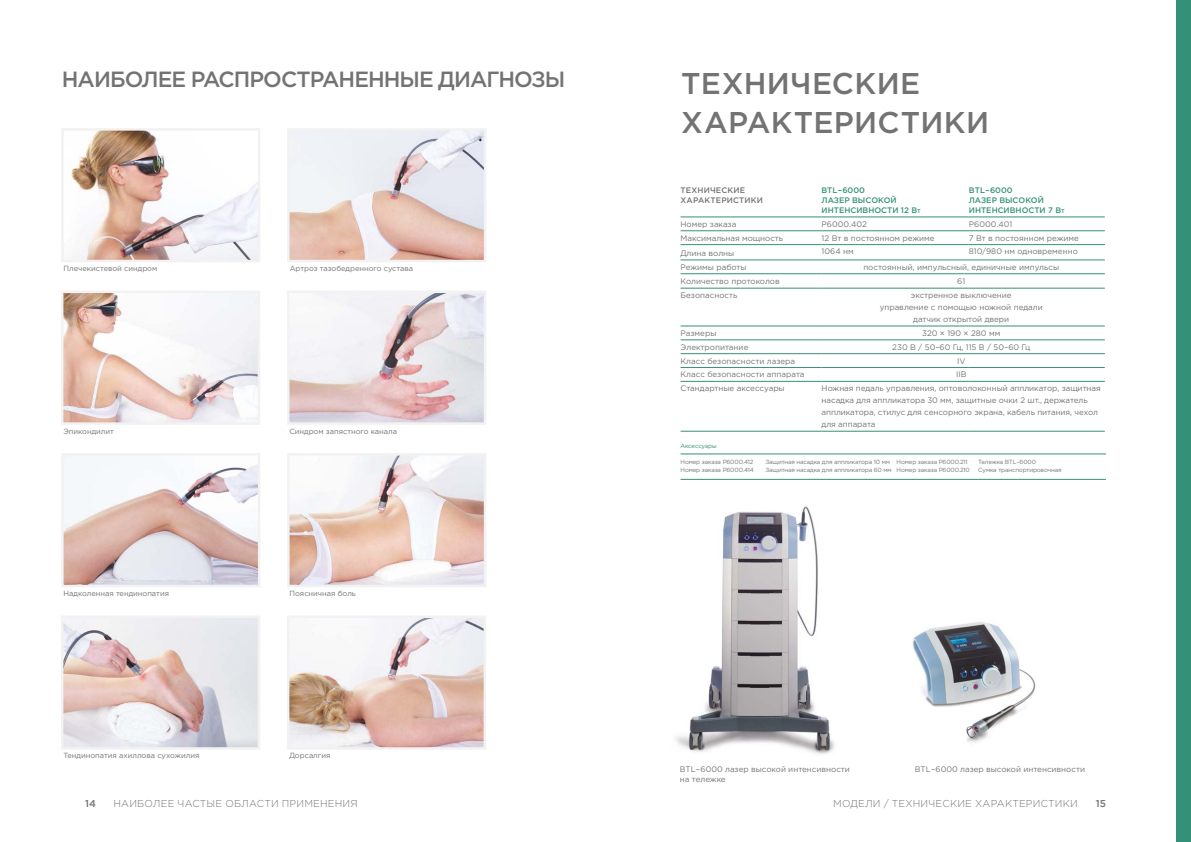
<style>
.page{position:relative;width:1191px;height:842px;background:#fff}
.page>*{position:absolute;margin:0;border:0;box-sizing:border-box;transform-origin:0 0}
.t1{font:500 30px/39px "Gotham Pro";letter-spacing:.01em;color:#747373}
.t2{font:500 22px "Gotham Pro";letter-spacing:-.045em;color:#747373}
.t3{font:300 10px "Gotham Pro";letter-spacing:.02em;color:#747373}
.t4{font:500 10px "Gotham Pro";color:#747373}
.t5{font:8px/12px "Gotham Pro";color:#747373}
.t6{font:500 8px/10px "Gotham Pro";color:#349177}
.t7{font:500 8px/10px "Gotham Pro";letter-spacing:.02em;color:#747373}
.t8{font:7.5px "Gotham Pro";color:#747373}
.t9{font:6px "Gotham Pro";letter-spacing:-.02em;color:#747373}
.t10{font:6px "Gotham Pro";letter-spacing:-.02em;color:#349177}
.s1{font-style:inherit}
.s2{font-size:5.6px}
</style>
<div class="page">
<img style="left:675px;top:506px;width:160px;height:248px">
<img style="left:61px;top:128px;width:199px;height:134px">
<svg style="left:287px;top:128px;width:199px;height:134px"></svg>
<svg style="left:61px;top:291px;width:199px;height:134px"></svg>
<svg style="left:287px;top:291px;width:199px;height:134px"></svg>
<svg style="left:61px;top:453px;width:199px;height:134px"></svg>
<svg style="left:287px;top:453px;width:199px;height:134px"></svg>
<svg style="left:61px;top:616px;width:199px;height:133px"></svg>
<svg style="left:287px;top:616px;width:199px;height:133px"></svg>
<hr style="left:680px;top:231px;width:141px;height:1px;background:#349177">
<hr style="left:821px;top:231px;width:148px;height:1px;background:#349177">
<hr style="left:969px;top:231px;width:135px;height:1px;background:#349177">
<hr style="left:680px;top:244px;width:141px;height:1px;background:#349177">
<hr style="left:821px;top:244px;width:148px;height:1px;background:#349177">
<hr style="left:969px;top:244px;width:135px;height:1px;background:#349177">
<hr style="left:680px;top:260px;width:141px;height:1px;background:#349177">
<hr style="left:821px;top:260px;width:148px;height:1px;background:#349177">
<hr style="left:969px;top:260px;width:135px;height:1px;background:#349177">
<hr style="left:680px;top:274px;width:141px;height:1px;background:#349177">
<hr style="left:821px;top:274px;width:148px;height:1px;background:#349177">
<hr style="left:969px;top:274px;width:135px;height:1px;background:#349177">
<hr style="left:680px;top:288px;width:141px;height:1px;background:#349177">
<hr style="left:821px;top:288px;width:148px;height:1px;background:#349177">
<hr style="left:969px;top:288px;width:135px;height:1px;background:#349177">
<hr style="left:680px;top:326px;width:141px;height:1px;background:#349177">
<hr style="left:821px;top:326px;width:148px;height:1px;background:#349177">
<hr style="left:969px;top:326px;width:135px;height:1px;background:#349177">
<hr style="left:680px;top:340px;width:141px;height:1px;background:#349177">
<hr style="left:821px;top:340px;width:148px;height:1px;background:#349177">
<hr style="left:969px;top:340px;width:135px;height:1px;background:#349177">
<hr style="left:680px;top:353px;width:141px;height:1px;background:#349177">
<hr style="left:821px;top:353px;width:148px;height:1px;background:#349177">
<hr style="left:969px;top:353px;width:135px;height:1px;background:#349177">
<hr style="left:680px;top:367px;width:141px;height:1px;background:#349177">
<hr style="left:821px;top:367px;width:148px;height:1px;background:#349177">
<hr style="left:969px;top:367px;width:135px;height:1px;background:#349177">
<hr style="left:680px;top:381px;width:141px;height:1px;background:#349177">
<hr style="left:821px;top:381px;width:148px;height:1px;background:#349177">
<hr style="left:969px;top:381px;width:135px;height:1px;background:#349177">
<hr style="left:680px;top:431px;width:141px;height:1px;background:#349177">
<hr style="left:821px;top:431px;width:148px;height:1px;background:#349177">
<hr style="left:969px;top:431px;width:135px;height:1px;background:#349177">
<hr style="left:680px;top:217px;width:141px;height:1px;background:#349177">
<hr style="left:821px;top:217px;width:148px;height:1px;background:#349177">
<hr style="left:969px;top:217px;width:135px;height:1px;background:#349177">
<hr style="left:680px;top:454px;width:426px;height:1px;background:#349177">
<hr style="left:680px;top:479px;width:426px;height:1px;background:#349177">
<img style="left:912px;top:622px;width:124px;height:121px">
<div style="left:1176px;top:0;width:15px;height:842px;background:#349177"></div>
<h2 class="t2" style="left:62px;top:67px;width:505px">НАИБОЛЕЕ РАСПРОСТРАНЕННЫЕ ДИАГНОЗЫ</h2>
<p class="t8" style="left:64px;top:264px;width:95px">Плечекистевой синдром</p>
<p class="t8" style="left:290px;top:264px;width:125px">Артроз тазобедренного сустава</p>
<p class="t8" style="left:63px;top:427px;width:52px">Эпикондилит</p>
<p class="t8" style="left:289px;top:427px;width:109px">Синдром запястного канала</p>
<p class="t8" style="left:64px;top:589px;width:107px">Надколенная тендинопатия</p>
<p class="t8" style="left:289px;top:589px;width:68px">Поясничная боль</p>
<p class="t8" style="left:63px;top:752px;width:137px">Тендинопатия ахиллова сухожилия</p>
<p class="t8" style="left:289px;top:752px;width:43px">Дорсалгия</p>
<h1 class="t1" style="left:681px;top:64px;width:310px">ТЕХНИЧЕСКИЕ<br>ХАРАКТЕРИСТИКИ</h1>
<p class="t7" style="left:680px;top:185px;width:84px">ТЕХНИЧЕСКИЕ<br>ХАРАКТЕРИСТИКИ</p>
<p class="t6" style="left:821px;top:185px;width:101px">BTL – 6000<br>ЛАЗЕР ВЫСОКОЙ<br>ИНТЕНСИВНОСТИ 12 <span class="s1">В</span><span class="s2">Т</span></p>
<p class="t6" style="left:969px;top:185px;width:97px">BTL – 6000<br>ЛАЗЕР ВЫСОКОЙ<br>ИНТЕНСИВНОСТИ 7 <span class="s1">В</span><span class="s2">Т</span></p>
<p class="t5" style="left:680px;top:218px;width:57px">Номер заказа</p>
<p class="t5" style="left:821px;top:218px;width:47px">P6000.402</p>
<p class="t5" style="left:969px;top:218px;width:45px">P6000.401</p>
<p class="t5" style="left:680px;top:232px;width:104px">Максимальная мощность</p>
<p class="t5" style="left:821px;top:232px;width:114px">12 Вт в постоянном режиме</p>
<p class="t5" style="left:969px;top:232px;width:112px">7 Вт в постоянном режиме</p>
<p class="t5" style="left:680px;top:247px;width:55px">Длина волны</p>
<p class="t5" style="left:821px;top:246px;width:34px">1064 нм</p>
<p class="t5" style="left:969px;top:246px;width:110px">810/980 нм одновременно</p>
<p class="t5" style="left:680px;top:261px;width:68px">Режимы работы</p>
<p class="t5" style="left:863px;top:261px;width:197px">постоянный, импульсный, единичные импульсы</p>
<p class="t5" style="left:680px;top:275px;width:101px">Количество протоколов</p>
<p class="t5" style="left:957px;top:275px;width:9px">61</p>
<p class="t5" style="left:680px;top:289px;width:58px">Безопасность</p>
<p class="t5" style="left:879px;top:289px;width:165px;text-align:center">экстренное выключение<br>управление с помощью ножной педали датчик открытой двери</p>
<p class="t5" style="left:680px;top:327px;width:37px">Размеры</p>
<p class="t5" style="left:922px;top:327px;width:80px">320 × 190 × 280 мм</p>
<p class="t5" style="left:680px;top:341px;width:69px">Электропитание</p>
<p class="t5" style="left:892px;top:341px;width:139px">230 В / 50–60 Гц, 115 В / 50–60 Гц</p>
<p class="t5" style="left:680px;top:355px;width:116px">Класс безопасности лазера</p>
<p class="t5" style="left:957px;top:355px;width:10px">IV</p>
<p class="t5" style="left:680px;top:368px;width:125px">Класс безопасности аппарата</p>
<p class="t5" style="left:956px;top:368px;width:12px">IIB</p>
<p class="t5" style="left:680px;top:382px;width:106px">Стандартные аксессуары</p>
<p class="t5" style="left:821px;top:382px;width:281px">Ножная педаль управления, оптоволоконный аппликатор, защитная насадка для аппликатора 30 мм, защитные очки 2 шт., держатель аппликатора, стилус для сенсорного экрана, кабель питания, чехол для аппарата</p>
<p class="t10" style="left:680px;top:442px;width:38px">Аксессуары</p>
<p class="t9" style="left:680px;top:458px;width:74px">Номер заказа P6000.412</p>
<p class="t9" style="left:765px;top:458px;width:126px">Защитная насадка для аппликатора 10 мм</p>
<p class="t9" style="left:680px;top:466px;width:75px">Номер заказа P6000.414</p>
<p class="t9" style="left:765px;top:466px;width:128px">Защитная насадка для аппликатора 60 мм</p>
<p class="t9" style="left:896px;top:458px;width:73px">Номер заказа P6000.211</p>
<p class="t9" style="left:978px;top:458px;width:59px">Тележка BTL – 6000</p>
<p class="t9" style="left:896px;top:466px;width:75px">Номер заказа P6000.210</p>
<p class="t9" style="left:978px;top:466px;width:85px">Сумка транспортировочная</p>
<p class="t5" style="left:680px;top:764px;width:172px;line-height:10px">BTL – 6000 лазер высокой интенсивности на тележке</p>
<p class="t5" style="left:915px;top:763px;width:172px">BTL – 6000 лазер высокой интенсивности</p>
<p class="t4" style="left:85px;top:797px;width:12px">14</p>
<p class="t3" style="left:833px;top:798px;width:246px">МОДЕЛИ / ТЕХНИЧЕСКИЕ ХАРАКТЕРИСТИКИ</p>
<p class="t4" style="left:1095px;top:797px;width:12px">15</p>
<p class="t3" style="left:113px;top:798px;width:246px">НАИБОЛЕЕ ЧАСТЫЕ ОБЛАСТИ ПРИМЕНЕНИЯ</p>
</div>
